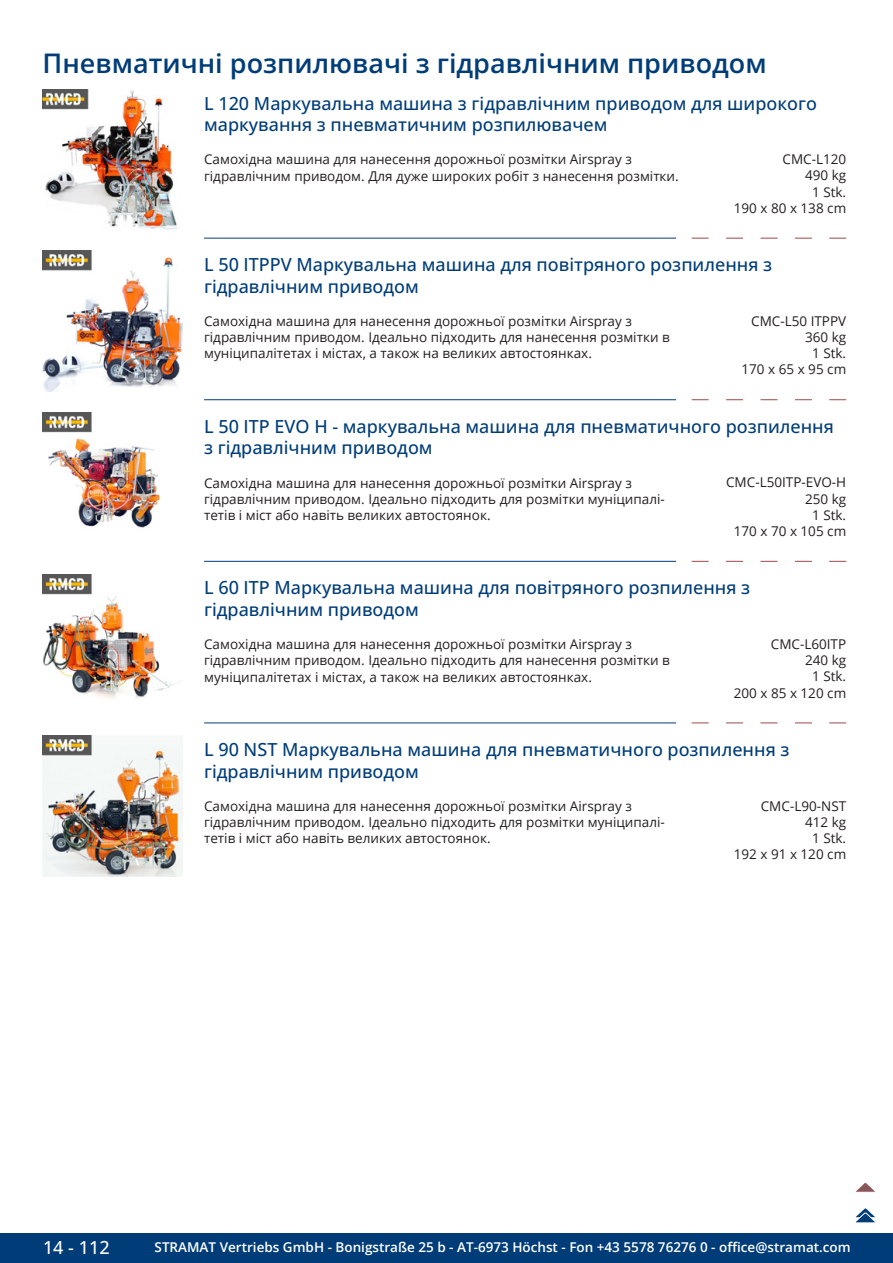
<style>
.page{position:relative;width:893px;height:1263px;background:#fff}
.page>*{position:absolute;margin:0;border:0;box-sizing:border-box;transform-origin:0 0}
.GruppeName{font:600 27px "Open Sans";color:#003d78}
.ArtikelName{font:500 18px/21.6px "Open Sans";color:#003d78}
.t1{font:500 18px "Open Sans";color:#fff}
.Beschreibung{font:13.5px/16.2px "Open Sans";color:#231f20}
.ArtikelNummer{font:13.5px "Open Sans";color:#231f20}
.t2{font:600 13.5px "Open Sans";color:#fff}
</style>
<div class="page">
<div style="left:0;top:1233px;width:893px;height:30px;background:#003d78"></div>
<img style="left:43px;top:89px;width:134px;height:141px">
<img style="left:43px;top:251px;width:140px;height:140px">
<svg style="left:692px;top:238px;width:17px;height:1px"></svg>
<svg style="left:726px;top:238px;width:17px;height:1px"></svg>
<svg style="left:760px;top:238px;width:17px;height:1px"></svg>
<svg style="left:795px;top:238px;width:17px;height:1px"></svg>
<svg style="left:829px;top:238px;width:17px;height:1px"></svg>
<hr style="left:204px;top:238px;width:472px;height:1px;background:#003d78">
<img style="left:43px;top:412px;width:117px;height:116px">
<svg style="left:692px;top:399px;width:17px;height:1px"></svg>
<svg style="left:726px;top:399px;width:17px;height:1px"></svg>
<svg style="left:760px;top:399px;width:17px;height:1px"></svg>
<svg style="left:795px;top:399px;width:17px;height:1px"></svg>
<svg style="left:829px;top:399px;width:17px;height:1px"></svg>
<hr style="left:204px;top:399px;width:472px;height:1px;background:#003d78">
<img style="left:43px;top:574px;width:129px;height:125px">
<svg style="left:692px;top:561px;width:17px;height:1px"></svg>
<svg style="left:726px;top:561px;width:17px;height:1px"></svg>
<svg style="left:760px;top:561px;width:17px;height:1px"></svg>
<svg style="left:795px;top:561px;width:17px;height:1px"></svg>
<svg style="left:829px;top:561px;width:17px;height:1px"></svg>
<hr style="left:204px;top:561px;width:472px;height:1px;background:#003d78">
<img style="left:43px;top:736px;width:140px;height:140px">
<svg style="left:692px;top:723px;width:17px;height:1px"></svg>
<svg style="left:726px;top:723px;width:17px;height:1px"></svg>
<svg style="left:760px;top:723px;width:17px;height:1px"></svg>
<svg style="left:795px;top:723px;width:17px;height:1px"></svg>
<svg style="left:829px;top:723px;width:17px;height:1px"></svg>
<hr style="left:204px;top:723px;width:472px;height:1px;background:#003d78">
<svg style="left:856px;top:1183px;width:19px;height:9px"></svg>
<svg style="left:855px;top:1208px;width:21px;height:15px"></svg>
<p class="GruppeName" style="left:43px;top:44px;width:726px">Пневматичні розпилювачі з гідравлічним приводом</p>
<p class="ArtikelName" style="left:204px;top:92px;width:614px">L 120 Маркувальна машина з гідравлічним приводом для широкого маркування з пневматичним розпилювачем</p>
<p class="Beschreibung" style="left:204px;top:151px;width:476px">Самохідна машина для нанесення дорожньої розмітки Airspray з гідравлічним приводом. Для дуже широких робіт з нанесення розмітки.</p>
<p class="ArtikelNummer" style="left:782px;top:150px;width:65px">CMC-L120</p>
<p class="ArtikelNummer" style="left:805px;top:166px;width:43px">490 kg</p>
<p class="ArtikelNummer" style="left:812px;top:182px;width:36px">1 Stk.</p>
<p class="ArtikelNummer" style="left:734px;top:199px;width:114px">190 x 80 x 138 cm</p>
<p class="ArtikelName" style="left:204px;top:253px;width:570px">L 50 ITPPV Маркувальна машина для повітряного розпилення з гідравлічним приводом</p>
<p class="Beschreibung" style="left:204px;top:313px;width:467px">Самохідна машина для нанесення дорожньої розмітки Airspray з гідравлічним приводом. Ідеально підходить для нанесення розмітки в муніципалітетах і містах, а також на великих автостоянках.</p>
<p class="ArtikelNummer" style="left:751px;top:312px;width:97px">CMC-L50 ITPPV</p>
<p class="ArtikelNummer" style="left:805px;top:328px;width:43px">360 kg</p>
<p class="ArtikelNummer" style="left:812px;top:344px;width:36px">1 Stk.</p>
<p class="ArtikelNummer" style="left:741px;top:360px;width:106px">170 x 65 x 95 cm</p>
<p class="ArtikelName" style="left:204px;top:415px;width:631px">L 50 ITP EVO H - маркувальна машина для пневматичного розпилення з гідравлічним приводом</p>
<p class="Beschreibung" style="left:204px;top:474px;width:461px">Самохідна машина для нанесення дорожньої розмітки Airspray з гідравлічним приводом. Ідеально підходить для розмітки муніципалі&shy;тетів і міст або навіть великих автостоянок.</p>
<p class="ArtikelNummer" style="left:726px;top:473px;width:122px">CMC-L50ITP-EVO-H</p>
<p class="ArtikelNummer" style="left:805px;top:489px;width:43px">250 kg</p>
<p class="ArtikelNummer" style="left:812px;top:506px;width:36px">1 Stk.</p>
<p class="ArtikelNummer" style="left:734px;top:522px;width:114px">170 x 70 x 105 cm</p>
<p class="ArtikelName" style="left:204px;top:576px;width:548px">L 60 ITP Маркувальна машина для повітряного розпилення з гідравлічним приводом</p>
<p class="Beschreibung" style="left:204px;top:636px;width:467px">Самохідна машина для нанесення дорожньої розмітки Airspray з гідравлічним приводом. Ідеально підходить для нанесення розмітки в муніципалітетах і містах, а також на великих автостоянках.</p>
<p class="ArtikelNummer" style="left:771px;top:635px;width:77px">CMC-L60ITP</p>
<p class="ArtikelNummer" style="left:805px;top:651px;width:43px">240 kg</p>
<p class="ArtikelNummer" style="left:812px;top:667px;width:36px">1 Stk.</p>
<p class="ArtikelNummer" style="left:734px;top:683px;width:114px">200 x 85 x 120 cm</p>
<p class="ArtikelName" style="left:204px;top:738px;width:587px">L 90 NST Маркувальна машина для пневматичного розпилення з гідравлічним приводом</p>
<p class="Beschreibung" style="left:204px;top:797px;width:461px">Самохідна машина для нанесення дорожньої розмітки Airspray з гідравлічним приводом. Ідеально підходить для розмітки муніципалі&shy;тетів і міст або навіть великих автостоянок.</p>
<p class="ArtikelNummer" style="left:761px;top:796px;width:87px">CMC-L90-NST</p>
<p class="ArtikelNummer" style="left:805px;top:813px;width:43px">412 kg</p>
<p class="ArtikelNummer" style="left:812px;top:829px;width:36px">1 Stk.</p>
<p class="ArtikelNummer" style="left:734px;top:845px;width:114px">192 x 91 x 120 cm</p>
<h2 class="t1" style="left:43px;top:1234px;width:68px">14 - 112</h2>
<p class="t2" style="left:155px;top:1238px;width:698px">STRAMAT Vertriebs GmbH - Bonigstraße 25 b - AT-6973 Höchst - Fon +43 5578 76276 0 - office@stramat.com</p>
</div>
